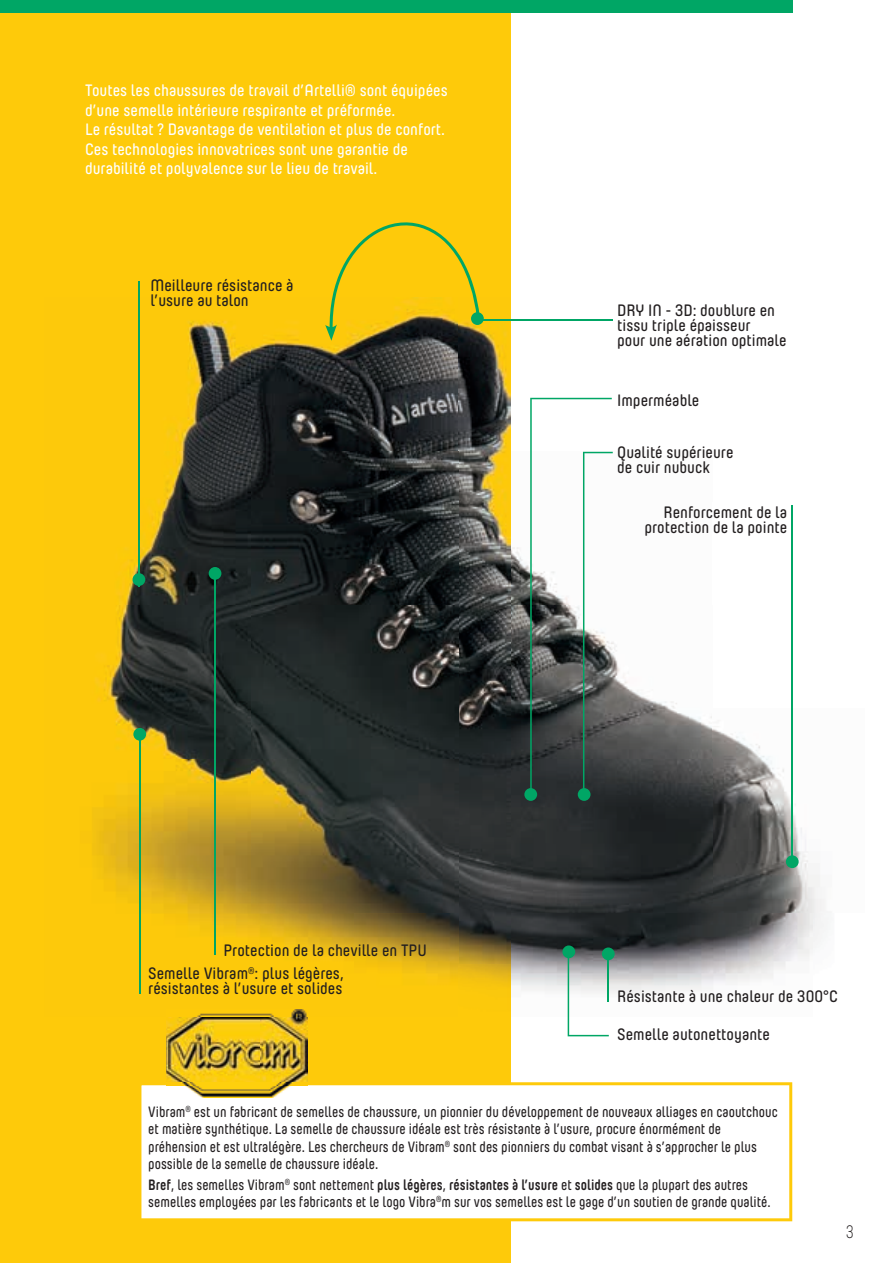
<style>
.page{position:relative;width:893px;height:1263px;background:#fff}
.page>*{position:absolute;margin:0;border:0;box-sizing:border-box;transform-origin:0 0}
.t1{font:300 18px "Yummo";color:#231f20;scale:.85 1}
.t2{font:600 16.5px/15px "Yummo";color:#231f20}
.t3{font:600 16.5px/19.5px "Yummo";color:#fff}
.t4{font:600 15px/17.2px "Yummo";color:#231f20;scale:.92 1}
.s1{font-weight:700}
</style>
<div class="page">
<div style="left:0;top:0;width:510px;height:1263px;background:#feca0a"></div>
<img style="left:92px;top:298px;width:733px;height:718px">
<div style="left:786px;top:855px;width:13px;height:13px;background:#00a665;border-radius:50%"></div>
<hr style="left:791px;top:506px;width:2px;height:356px;background:#00a665">
<div style="left:602px;top:947px;width:13px;height:13px;background:#00a665;border-radius:50%"></div>
<div style="left:524px;top:788px;width:13px;height:13px;background:#00a665;border-radius:50%"></div>
<div style="left:578px;top:788px;width:12px;height:13px;background:#00a665;border-radius:50%"></div>
<svg style="left:530px;top:398px;width:83px;height:396px"></svg>
<div style="left:133px;top:573px;width:12px;height:13px;background:#00a665;border-radius:50%"></div>
<svg style="left:471px;top:312px;width:13px;height:13px"></svg>
<div style="left:133px;top:728px;width:13px;height:13px;background:#00a665;border-radius:50%"></div>
<hr style="left:139px;top:735px;width:2px;height:259px;background:#00a665">
<div style="left:209px;top:567px;width:12px;height:13px;background:#00a665;border-radius:50%"></div>
<hr style="left:214px;top:572px;width:2px;height:383px;background:#00a665">
<hr style="left:477px;top:319px;width:135px;height:1px;background:#00a665">
<svg style="left:325px;top:222px;width:155px;height:119px"></svg>
<div style="left:562px;top:945px;width:13px;height:13px;background:#00a665;border-radius:50%"></div>
<svg style="left:568px;top:952px;width:41px;height:84px"></svg>
<hr style="left:138px;top:281px;width:2px;height:305px;background:#00a665">
<div style="left:141px;top:1082px;width:651px;height:139px;background:#fff"></div>
<img style="left:166px;top:1009px;width:141px;height:89px">
<div style="left:0;top:0;width:792px;height:13px;background:#00a665"></div>
<p class="t3" style="left:85px;top:79px;width:364px">Toutes les chaussures de travail d’Artelli® sont équipées d’une semelle intérieure respirante et préformée.<br>Le résultat ? Davantage de ventilation et plus de confort.<br>Ces technologies innovatrices sont une garantie de durabilité et polyvalence sur le lieu de travail.</p>
<p class="t2" style="left:150px;top:276px;width:145px">Meilleure résistance à l’usure au talon</p>
<p class="t2" style="left:617px;top:301px;width:171px">DRY IN - 3D: doublure en tissu triple épaisseur<br>pour une aération optimale</p>
<p class="t2" style="left:617px;top:391px;width:84px">Imperméable</p>
<p class="t2" style="left:617px;top:443px;width:118px">Qualité supérieure de cuir nubuck</p>
<p class="t2" style="left:644px;top:503px;width:144px;text-align:right">Renforcement de la protection de la pointe</p>
<p class="t2" style="left:224px;top:941px;width:205px">Protection de la cheville en TPU</p>
<p class="t2" style="left:148px;top:964px;width:197px">Semelle Vibram<sup>®</sup>: plus légères, résistantes à l’usure et solides</p>
<p class="t2" style="left:617px;top:987px;width:222px">Résistante à une chaleur de 300°C</p>
<p class="t2" style="left:617px;top:1025px;width:154px">Semelle autonettoyante</p>
<p class="t4" style="left:148px;top:1102px;width:686px">Vibram<sup>®</sup> est un fabricant de semelles de chaussure, un pionnier du développement de nouveaux alliages en caoutchouc et matière synthétique. La semelle de chaussure idéale est très résistante à l’usure, procure énormément de préhension et est ultralégère. Les chercheurs de Vibram<sup>®</sup> sont des pionniers du combat visant à s’approcher le plus possible de la semelle de chaussure idéale.</p>
<p class="t4" style="left:148px;top:1174px;width:678px"><span class="s1">Bref</span>, les semelles Vibram<sup>®</sup> sont nettement <span class="s1">plus légères</span>, <span class="s1">résistantes à l’usure</span> et <span class="s1">solides</span> que la plupart des autres semelles employées par les fabricants et le logo Vibra<sup>®</sup>m sur vos semelles est le gage d’un soutien de grande qualité.</p>
<p class="t1" style="left:846px;top:1220px;width:11px">3</p>
</div>
